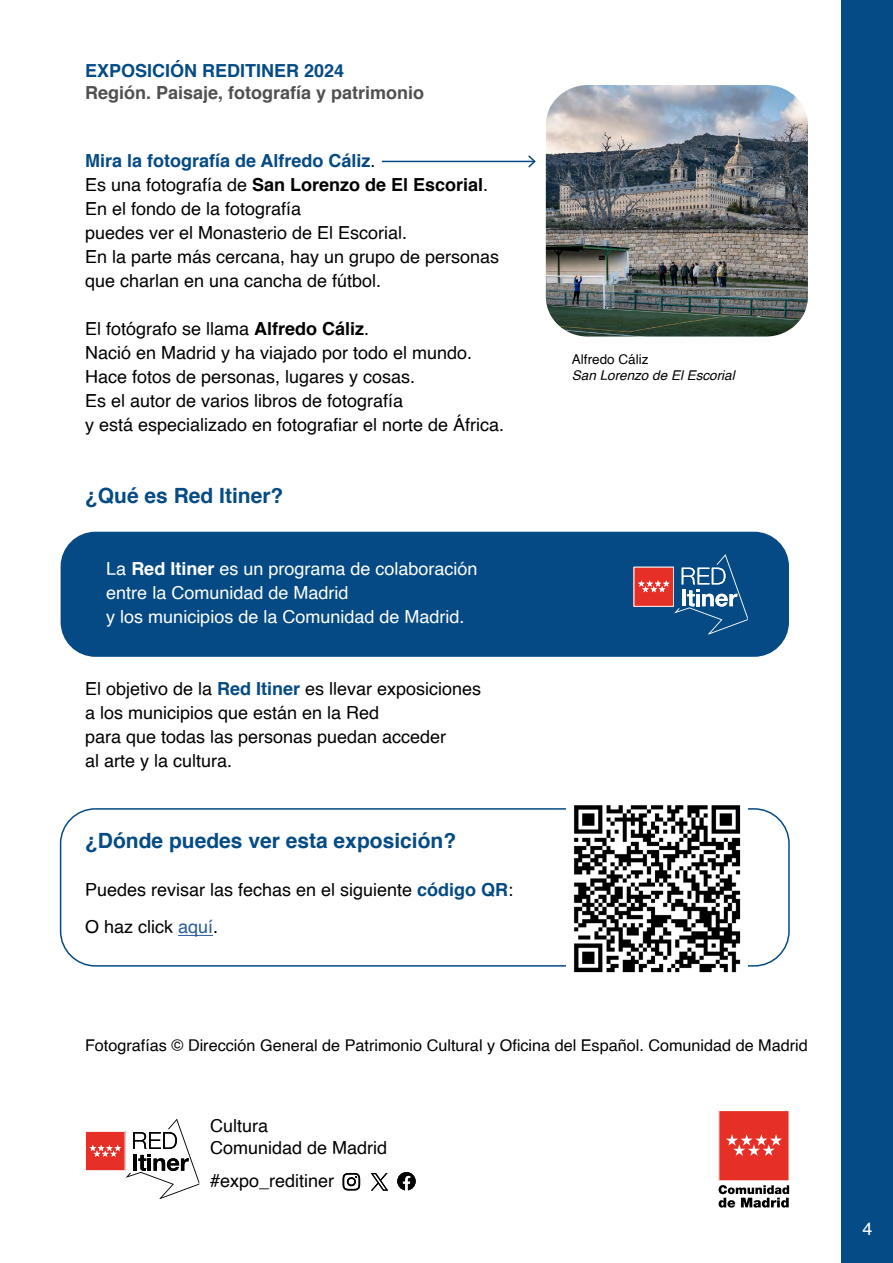
<style>
.page{position:relative;width:893px;height:1263px;background:#fff}
.page>*{position:absolute;margin:0;border:0;box-sizing:border-box;transform-origin:0 0}
.t1{font:700 21px "Helvetica";color:#054b85}
.t2{font:18px "Helvetica";color:#000}
.t3{font:18px "Helvetica";color:#fff}
.t4{font:700 18px "Helvetica";color:#000}
.t5{font:700 18px "Helvetica";color:#505050}
.t6{font:700 18px "Helvetica";color:#054a85}
.t7{font:700 18px "Helvetica";color:#054b85}
.t8{font:16.2px "Helvetica";color:#000}
.t9{font:italic 13.5px "Helvetica";color:#000}
.t10{font:13.5px "Helvetica";color:#000}
.s1{font-weight:400;color:#000}
.s2{font-weight:400}
.s3{font-weight:700}
.s4{font-weight:700;color:#054a85}
.s5{color:#275b9b}
</style>
<div class="page">
<div style="left:842px;top:0;width:51px;height:1263px;background:#054b85"></div>
<div style="left:61px;top:532px;width:728px;height:125px;background:#054a85;border-radius:35px"></div>
<svg style="left:634px;top:554px;width:114px;height:80px"></svg>
<hr style="left:178px;top:935px;width:35px;height:1px;background:#275b9b">
<img style="left:546px;top:85px;width:262px;height:252px">
<hr style="left:382px;top:161px;width:153px;height:1px;background:#054a85">
<svg style="left:527px;top:155px;width:9px;height:13px"></svg>
<svg style="left:718px;top:1110px;width:72px;height:97px"></svg>
<svg style="left:85px;top:1118px;width:114px;height:81px"></svg>
<svg style="left:343px;top:1173px;width:17px;height:17px"></svg>
<svg style="left:397px;top:1172px;width:19px;height:18px"></svg>
<svg style="left:371px;top:1173px;width:17px;height:18px"></svg>
<div style="left:60px;top:808px;width:730px;height:159px;border:2px solid #054a85;border-radius:35px"></div>
<img style="left:566px;top:805px;width:182px;height:168px">
<p class="t7" style="left:85px;top:56px;width:261px">EXPOSICIÓN REDITINER 2024</p>
<p class="t5" style="left:85px;top:78px;width:341px">Región. Paisaje, fotografía y patrimonio</p>
<p class="t6" style="left:85px;top:146px;width:292px">Mira la fotografía de Alfredo Cáliz<span class="s1">.</span></p>
<p class="t4" style="left:85px;top:170px;width:405px"><span class="s2">Es una fotografía de</span> San Lorenzo de El Escorial<span class="s2">.</span></p>
<p class="t2" style="left:85px;top:194px;width:218px">En el fondo de la fotografía</p>
<p class="t2" style="left:85px;top:218px;width:324px">puedes ver el Monasterio de El Escorial.</p>
<p class="t2" style="left:85px;top:242px;width:416px">En la parte más cercana, hay un grupo de personas</p>
<p class="t2" style="left:85px;top:266px;width:298px">que charlan en una cancha de fútbol.</p>
<p class="t2" style="left:85px;top:314px;width:286px">El fotógrafo se llama <span class="s3">Alfredo Cáliz</span>.</p>
<p class="t2" style="left:85px;top:338px;width:389px">Nació en Madrid y ha viajado por todo el mundo.</p>
<p class="t2" style="left:85px;top:362px;width:332px">Hace fotos de personas, lugares y cosas.</p>
<p class="t2" style="left:85px;top:386px;width:320px">Es el autor de varios libros de fotografía</p>
<p class="t2" style="left:85px;top:410px;width:421px">y está especializado en fotografiar el norte de África.</p>
<p class="t1" style="left:85px;top:478px;width:200px">¿Qué es Red Itiner?</p>
<p class="t3" style="left:106px;top:554px;width:373px">La <span class="s3">Red Itiner</span> es un programa de colaboración</p>
<p class="t3" style="left:106px;top:578px;width:244px">entre la Comunidad de Madrid</p>
<p class="t3" style="left:106px;top:602px;width:360px">y los municipios de la Comunidad de Madrid.</p>
<p class="t2" style="left:85px;top:674px;width:398px">El objetivo de la <span class="s4">Red Itiner</span> es llevar exposiciones</p>
<p class="t2" style="left:85px;top:698px;width:296px">a los municipios que están en la Red</p>
<p class="t2" style="left:85px;top:722px;width:363px">para que todas las personas puedan acceder</p>
<p class="t2" style="left:85px;top:746px;width:149px">al arte y la cultura.</p>
<p class="t1" style="left:85px;top:823px;width:373px">¿Dónde puedes ver esta exposición?</p>
<p class="t2" style="left:85px;top:875px;width:430px">Puedes revisar las fechas en el siguiente <span class="s4">código QR</span>:</p>
<p class="t2" style="left:85px;top:913px;width:135px">O haz click <span class="s5">aquí</span>.</p>
<p class="t10" style="left:572px;top:349px;width:78px">Alfredo Cáliz</p>
<p class="t9" style="left:572px;top:365px;width:164px">San Lorenzo de El Escorial</p>
<p class="t8" style="left:85px;top:1032px;width:724px">Fotografías © Dirección General de Patrimonio Cultural y Oficina del Español. Comunidad de Madrid</p>
<p class="t2" style="left:210px;top:1112px;width:60px">Cultura</p>
<p class="t2" style="left:210px;top:1133px;width:179px">Comunidad de Madrid</p>
<p class="t2" style="left:210px;top:1167px;width:126px">#expo_reditiner</p>
<p class="t3" style="left:862px;top:1215px;width:12px">4</p>
</div>
